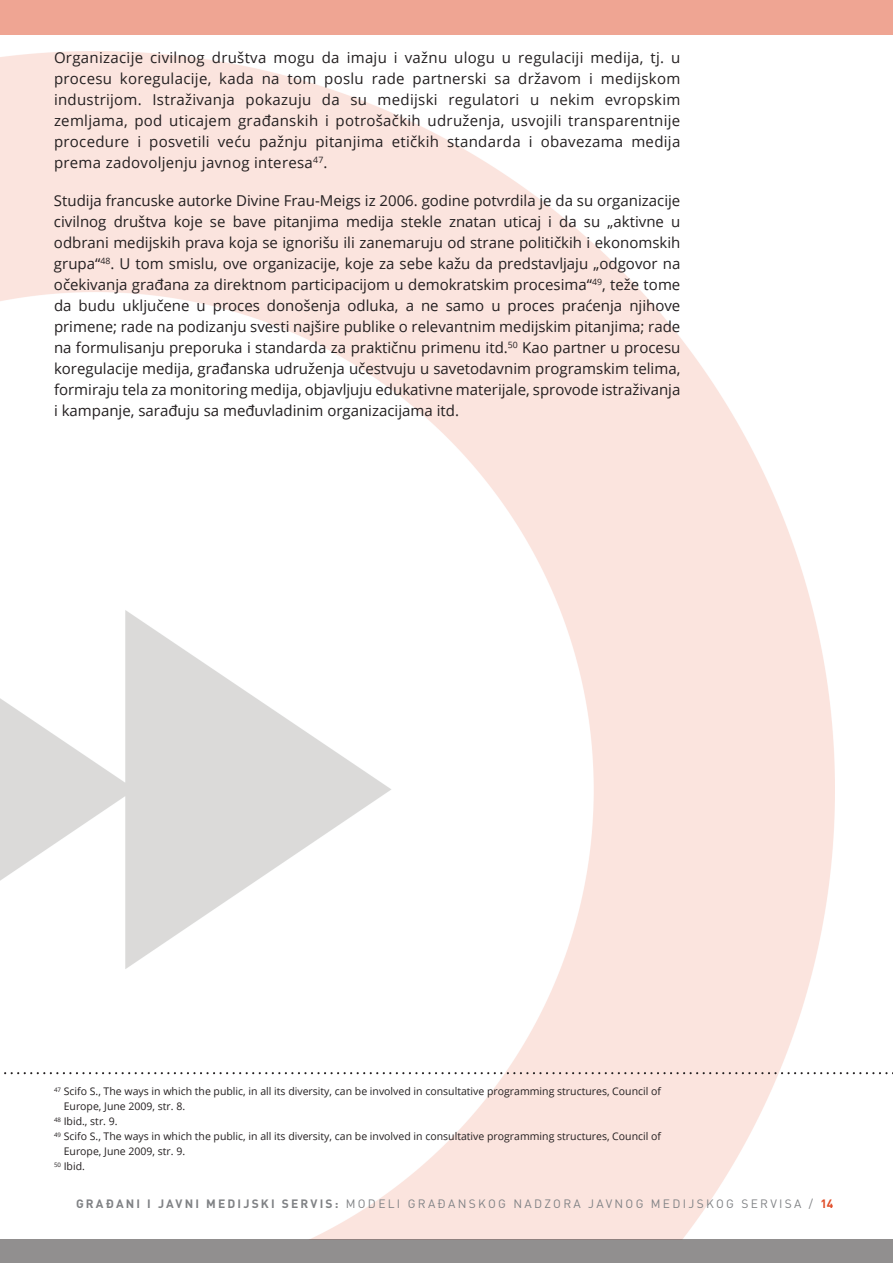
<style>
.page{position:relative;width:893px;height:1263px;background:#fff}
.page>*{position:absolute;margin:0;border:0;box-sizing:border-box;transform-origin:0 0}
.t1{font:15px/21px "Open Sans";letter-spacing:.01em;color:#231f20;text-align:justify}
.t2{font:12px "DIN Pro";letter-spacing:.19em;color:#808285}
.t3{font:10.5px "Open Sans";color:#231f20}
.s1{font-weight:700}
.s2{font-weight:700;color:#e04c27}
</style>
<div class="page">
<div style="left:0;top:0;width:893px;height:34px;background:#efa593"></div>
<div style="left:0;top:1239px;width:893px;height:24px;background:#918f8f"></div>
<svg style="left:4px;top:1072px;width:889px;height:2px"></svg>
<p class="t1" style="left:54px;top:47px;width:628px">Organizacije civilnog društva mogu da imaju i važnu ulogu u regulaciji medija, tj. u procesu koregulacije, kada na tom poslu rade partnerski sa državom i medijskom industrijom. Istraživanja pokazuju da su medijski regulatori u nekim evropskim zemljama, pod uticajem građanskih i potrošačkih udruženja, usvojili transparentnije procedure i posvetili veću pažnju pitanjima etičkih standarda i obavezama medija prema zadovoljenju javnog interesa<sup>47</sup>.</p>
<p class="t1" style="left:54px;top:190px;width:628px">Studija francuske autorke Divine Frau-Meigs iz 2006. godine potvrdila je da su organizacije civilnog društva koje se bave pitanjima medija stekle znatan uticaj i da su „aktivne u odbrani medijskih prava koja se ignorišu ili zanemaruju od strane političkih i ekonomskih grupa“<sup>48</sup>. U tom smislu, ove organizacije, koje za sebe kažu da predstavljaju „odgovor na očekivanja građana za direktnom participacijom u demokratskim procesima“<sup>49</sup>, teže tome da budu uključene u proces donošenja odluka, a ne samo u proces praćenja njihove primene; rade na podizanju svesti najšire publike o relevantnim medijskim pitanjima; rade na formulisanju preporuka i standarda za praktičnu primenu itd.<sup>50</sup> Kao partner u procesu koregulacije medija, građanska udruženja učestvuju u savetodavnim programskim telima, formiraju tela za monitoring medija, objavljuju edukativne materijale, sprovode istraživanja i kampanje, sarađuju sa međuvladinim organizacijama itd.</p>
<p class="t3" style="left:54px;top:1084px;width:609px"><sup>47</sup> Scifo S., The ways in which the public, in all its diversity, can be involved in consultative programming structures, Council of</p>
<p class="t3" style="left:64px;top:1099px;width:123px">Europe, June 2009, str. 8.</p>
<p class="t3" style="left:54px;top:1114px;width:65px"><sup>48</sup> Ibid., str. 9.</p>
<p class="t3" style="left:54px;top:1129px;width:609px"><sup>49</sup> Scifo S., The ways in which the public, in all its diversity, can be involved in consultative programming structures, Council of</p>
<p class="t3" style="left:64px;top:1144px;width:123px">Europe, June 2009, str. 9.</p>
<p class="t3" style="left:54px;top:1159px;width:32px"><sup>50</sup> Ibid.</p>
<p class="t2" style="left:76px;top:1196px;width:759px"><span class="s1">GRAĐANI I JAVNI MEDIJSKI SERVIS:</span> MODELI GRAĐANSKOG NADZORA JAVNOG M EDIJSKOG SERVISA / <span class="s2">14</span></p>
</div>
